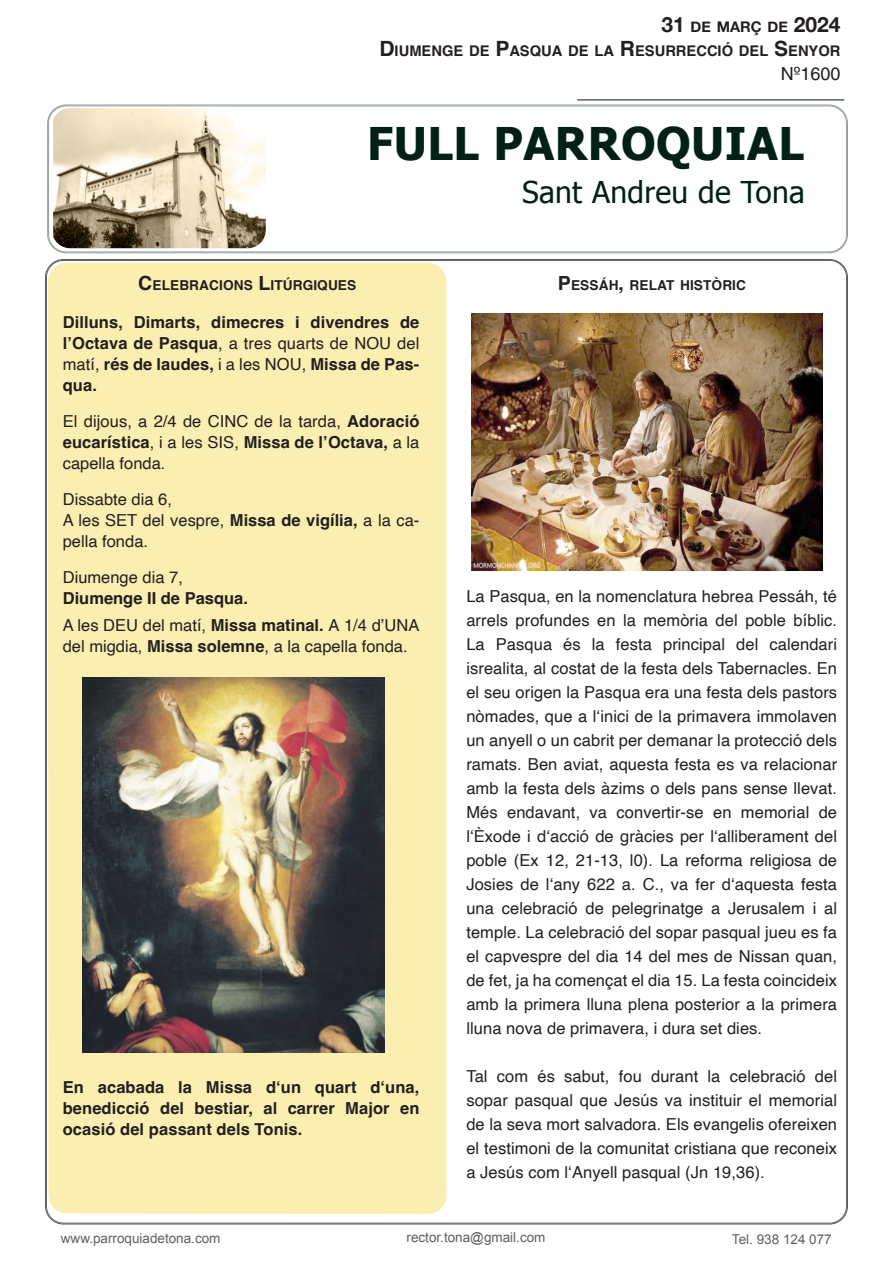
<style>
.page{position:relative;width:893px;height:1263px;background:#fff}
.page>*{position:absolute;margin:0;border:0;box-sizing:border-box;transform-origin:0 0}
.t1{font:700 45px "Tahoma";letter-spacing:.01em;color:#002113}
.t2{font:30px "Tahoma";letter-spacing:.01em;color:#002113}
.Estilo_de_arial_regu{font:18px "New Helvetica";color:#231f20}
.t3{font:16.5px/24px "Helvetica";letter-spacing:.005em;color:#231f20;text-align:justify}
.t4{font:700 16.5px/21px "Helvetica";letter-spacing:.005em;color:#231f20;text-align:justify}
.Estilo_de_arial_regu-2{font:700 14.7px "Helvetica";color:#231f20}
.Estilo_de_arial_regu-3{font:700 14.7px "Helvetica Neue";color:#231f20}
.t5{font:700 13.65px "Helvetica";letter-spacing:.005em;color:#231f20}
.t6{font:13.5px "Arial";color:#5f5f62}
.s1{font-size:21px}
.s2{font-size:19.5px}
.s3{font-weight:400}
.s4{font-weight:700}
.s5{font-family:"New Helvetica"}
</style>
<div class="page">
<svg style="left:47px;top:104px;width:400px;height:1111px;background:#f8eeb8"></svg>
<img style="left:53px;top:108px;width:213px;height:140px">
<img style="left:83px;top:677px;width:301px;height:376px">
<img style="left:471px;top:314px;width:351px;height:257px">
<hr style="left:577px;top:99px;width:267px;height:2px;background:#5f5f62">
<p class="Estilo_de_arial_regu-3" style="left:661px;top:15px;width:181px"><span class="s1">31</span> DE MARÇ DE <span class="s1">2024</span></p>
<p class="Estilo_de_arial_regu-2" style="left:379px;top:42px;width:462px"><span class="s1">D</span>IUMENGE DE <span class="s1">P</span>ASQUA DE LA <span class="s1">R</span>ESURRECCIÓ DEL <span class="s1">S</span>ENYOR</p>
<p class="Estilo_de_arial_regu" style="left:781px;top:62px;width:61px">Nº1600</p>
<h1 class="t1" style="left:367px;top:112px;width:438px">FULL PARROQUIAL</h1>
<p class="t5" style="left:138px;top:277px;width:219px"><span class="s2">C</span>ELEBRACIONS <span class="s2">L</span>ITÚRGIQUES</p>
<p class="t4" style="left:63px;top:314px;width:358px">Dilluns, Dimarts, dimecres i divendres de l’Octava de Pasqua<span class="s3">, a tres quarts de NOU del matí,</span> rés de laudes, <span class="s3">i a les NOU,</span> Missa de Pas&shy;qua.</p>
<p class="t3" style="left:63px;top:412px;width:358px;line-height:21px">El dijous, a 2/4 de CINC de la tarda, <span class="s4">Adoració eucarística</span>, i a les SIS, <span class="s4">Missa de l’Octava,</span> a la capella fonda.</p>
<p class="t3" style="left:63px;top:488px;width:111px">Dissabte dia 6,</p>
<p class="t3" style="left:63px;top:511px;width:358px;line-height:21px">A les SET del vespre, <span class="s4">Missa de vigília,</span> a la ca&shy;pella fonda.</p>
<p class="t3" style="left:63px;top:566px;width:122px">Diumenge dia 7,</p>
<p class="t4" style="left:63px;top:590px;width:187px">Diumenge II de Pasqua.</p>
<p class="t3" style="left:63px;top:616px;width:358px;line-height:21px">A les DEU del matí, <span class="s4">Missa matinal.</span> <span class="s5">A 1/4 d’UNA </span>del migdia, <span class="s4">Missa solemne</span>, a la capella fonda.</p>
<p class="t4" style="left:63px;top:1079px;width:358px">En acabada la Missa d‘un quart d‘una, benedicció del bestiar, al carrer Major en ocasió del passant dels Tonis.</p>
<h2 class="t2" style="left:522px;top:172px;width:284px">Sant Andreu de Tona</h2>
<p class="t5" style="left:558px;top:277px;width:188px"><span class="s2">P</span>ESSÁH<span class="s2">,</span> RELAT HISTÒRIC</p>
<p class="t3" style="left:466px;top:585px;width:372px">La Pasqua, en la nomenclatura hebrea Pessáh, té arrels profundes en la memòria del poble bíblic.<br>La Pasqua és la festa principal del calendari isrealita, al costat de la festa dels Tabernacles. En el seu origen la Pasqua era una festa dels pastors nòmades, que a l‘inici de la primavera immolaven un anyell o un cabrit per demanar la protecció dels ramats. Ben aviat, aquesta festa es va relacionar amb la festa dels àzims o dels pans sense llevat.<br>Més endavant, va convertir-se en memorial de l‘Èxode i d‘acció de gràcies per l‘alliberament del poble (Ex 12, 21-13, l0). La reforma religiosa de Josies de l‘any 622 a. C., va fer d‘aquesta festa una celebració de pelegrinatge a Jerusalem i al temple. La celebració del sopar pasqual jueu es fa el capvespre del dia 14 del mes de Nissan quan, de fet, ja ha començat el dia 15. La festa coincideix amb la primera lluna plena posterior a la primera lluna nova de primavera, i dura set dies.</p>
<p class="t3" style="left:466px;top:1065px;width:372px">Tal com és sabut, fou durant la celebració del sopar pasqual que Jesús va instituir el memorial de la seva mort salvadora. Els evangelis ofereixen el testimoni de la comunitat cristiana que reconeix a Jesús com l‘Anyell pasqual (Jn 19,36).</p>
<p class="t6" style="left:61px;top:1230px;width:161px">www.parroquiadetona.com</p>
<p class="t6" style="left:406px;top:1229px;width:140px">rector.tona@gmail.com</p>
<p class="t6" style="left:732px;top:1230px;width:101px">Tel. 938 124 077</p>
</div>
